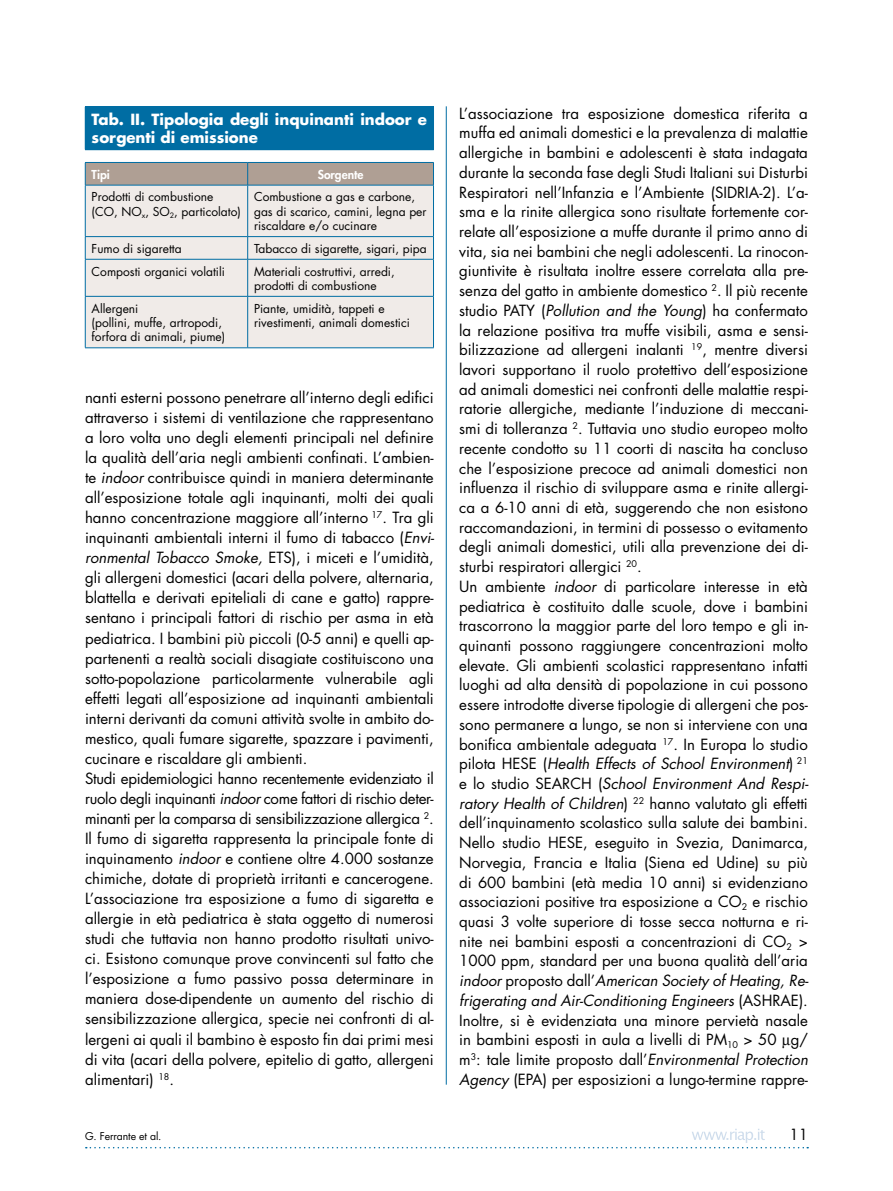
<style>
.page{position:relative;width:893px;height:1191px;background:#fff}
.page>*{position:absolute;margin:0;border:0;box-sizing:border-box;transform-origin:0 0}
.t1{font:15px/19.6px "Futura Std";color:#000}
.t2{font:700 15px/18px "Futura Std";color:#fff}
.t3{font:12px/14.4px "Futura Std";color:#000}
.t4{font:800 12px "Futura Std";color:#fff}
.t5{font:10.5px "Futura Std";letter-spacing:-.01em;color:#000}
.s1{font-style:italic}
</style>
<div class="page">
<svg style="left:86px;top:1128px;width:722px;height:20px"></svg>
<hr style="left:446px;top:106px;width:1px;height:978px;background:#006da3">
<div style="left:85px;top:107px;width:348px;height:43px;background:#006da3"></div>
<div style="left:86px;top:186px;width:347px;height:161px;background:#f0ebe8"></div>
<hr style="left:247px;top:185px;width:1px;height:51px;background:#006da3">
<hr style="left:85px;top:236px;width:163px;height:1px;background:#006da3">
<hr style="left:248px;top:236px;width:186px;height:1px;background:#006da3">
<svg style="left:247px;top:237px;width:1px;height:22px"></svg>
<hr style="left:85px;top:259px;width:163px;height:1px;background:#006da3">
<hr style="left:248px;top:259px;width:186px;height:1px;background:#006da3">
<hr style="left:247px;top:259px;width:1px;height:37px;background:#006da3">
<hr style="left:85px;top:296px;width:163px;height:1px;background:#006da3">
<hr style="left:248px;top:296px;width:186px;height:1px;background:#006da3">
<hr style="left:247px;top:296px;width:1px;height:51px;background:#006da3">
<hr style="left:85px;top:185px;width:1px;height:51px;background:#006da3">
<hr style="left:433px;top:185px;width:1px;height:51px;background:#006da3">
<svg style="left:85px;top:237px;width:1px;height:22px"></svg>
<svg style="left:433px;top:237px;width:1px;height:22px"></svg>
<hr style="left:85px;top:259px;width:1px;height:37px;background:#006da3">
<hr style="left:433px;top:259px;width:1px;height:37px;background:#006da3">
<hr style="left:85px;top:296px;width:1px;height:51px;background:#006da3">
<hr style="left:433px;top:296px;width:1px;height:51px;background:#006da3">
<hr style="left:85px;top:347px;width:163px;height:1px;background:#006da3">
<hr style="left:248px;top:347px;width:186px;height:1px;background:#006da3">
<hr style="left:85px;top:106px;width:163px;height:1px;background:#006da3">
<hr style="left:248px;top:106px;width:186px;height:1px;background:#006da3">
<hr style="left:433px;top:107px;width:1px;height:42px;background:#006da3">
<hr style="left:248px;top:149px;width:186px;height:1px;background:#006da3">
<svg style="left:85px;top:162px;width:349px;height:23px;background:#a39b95"></svg>
<hr style="left:85px;top:185px;width:163px;height:1px;background:#006da3">
<hr style="left:248px;top:185px;width:186px;height:1px;background:#006da3">
<p class="t2" style="left:92px;top:110px;width:337px">Tab. II. Tipologia degli inquinanti indoor e sorgenti di emissione</p>
<p class="t4" style="left:92px;top:167px;width:20px">Tipi</p>
<p class="t4" style="left:318px;top:167px;width:47px">Sorgente</p>
<p class="t3" style="left:92px;top:190px;width:151px">Prodotti di combustione (CO, NO<sub>x</sub>, SO<sub>2</sub>, particolato)</p>
<p class="t3" style="left:254px;top:190px;width:174px">Combustione a gas e carbone, gas di scarico, camini, legna per riscaldare e/o cucinare</p>
<p class="t3" style="left:92px;top:241px;width:92px">Fumo di sigaretta</p>
<p class="t3" style="left:254px;top:241px;width:174px">Tabacco di sigarette, sigari, pipa</p>
<p class="t3" style="left:92px;top:264px;width:135px">Composti organici volatili</p>
<p class="t3" style="left:254px;top:264px;width:142px">Materiali costruttivi, arredi, prodotti di combustione</p>
<p class="t3" style="left:92px;top:301px;width:135px">Allergeni<br>(pollini, muffe, artropodi, forfora di animali, piume)</p>
<p class="t3" style="left:254px;top:301px;width:157px">Piante, umidità, tappeti e rivestimenti, animali domestici</p>
<p class="t1" style="left:85px;top:387px;width:351px;line-height:20.1px">nanti esterni possono penetrare all’interno degli edifici attraverso i sistemi di ventilazione che rappresentano a loro volta uno degli elementi principali nel definire la qualità dell’aria negli ambienti confinati. L’ambien&shy;te <span class="s1">indoor</span> contribuisce quindi in maniera determinante all’esposizione totale agli inquinanti, molti dei quali hanno concentrazione maggiore all’interno <sup>17</sup>. Tra gli inquinanti ambientali interni il fumo di tabacco (<span class="s1">Envi&shy;ronmental Tobacco Smoke,</span> ETS), i miceti e l’umidità, gli allergeni domestici (acari della polvere, alternaria, blattella e derivati epiteliali di cane e gatto) rappre&shy;sentano i principali fattori di rischio per asma in età pediatrica. I bambini più piccoli (0-5 anni) e quelli ap&shy;partenenti a realtà sociali disagiate costituiscono una sotto-popolazione particolarmente vulnerabile agli effetti legati all’esposizione ad inquinanti ambientali interni derivanti da comuni attività svolte in ambito do&shy;mestico, quali fumare sigarette, spazzare i pavimenti, cucinare e riscaldare gli ambienti.<br>Studi epidemiologici hanno recentemente evidenziato il ruolo degli inquinanti <span class="s1">indoor</span> come fattori di rischio deter&shy;minanti per la comparsa di sensibilizzazione allergica <sup>2</sup>.<br>Il fumo di sigaretta rappresenta la principale fonte di inquinamento <span class="s1">indoor</span> e contiene oltre 4.000 sostanze chimiche, dotate di proprietà irritanti e cancerogene.<br>L’associazione tra esposizione a fumo di sigaretta e allergie in età pediatrica è stata oggetto di numerosi studi che tuttavia non hanno prodotto risultati univo&shy;ci. Esistono comunque prove convincenti sul fatto che l’esposizione a fumo passivo possa determinare in maniera dose-dipendente un aumento del rischio di sensibilizzazione allergica, specie nei confronti di al&shy;lergeni ai quali il bambino è esposto fin dai primi mesi di vita (acari della polvere, epitelio di gatto, allergeni alimentari) <sup>18</sup>.</p>
<p class="t1" style="left:459px;top:103px;width:351px">L’associazione tra esposizione domestica riferita a muffa ed animali domestici e la prevalenza di malattie allergiche in bambini e adolescenti è stata indagata durante la seconda fase degli Studi Italiani sui Disturbi Respiratori nell’Infanzia e l’Ambiente (SIDRIA-2). L’a&shy;sma e la rinite allergica sono risultate fortemente cor&shy;relate all’esposizione a muffe durante il primo anno di vita, sia nei bambini che negli adolescenti. La rinocon&shy;giuntivite è risultata inoltre essere correlata alla pre&shy;senza del gatto in ambiente domestico <sup>2</sup>. Il più recente studio PATY (<span class="s1">Pollution and the Young</span>) ha confermato la relazione positiva tra muffe visibili, asma e sensi&shy;bilizzazione ad allergeni inalanti <sup>19</sup>, mentre diversi lavori supportano il ruolo protettivo dell’esposizione ad animali domestici nei confronti delle malattie respi&shy;ratorie allergiche, mediante l’induzione di meccani&shy;smi di tolleranza <sup>2</sup>. Tuttavia uno studio europeo molto recente condotto su 11 coorti di nascita ha concluso che l’esposizione precoce ad animali domestici non influenza il rischio di sviluppare asma e rinite allergi&shy;ca a 6-10 anni di età, suggerendo che non esistono raccomandazioni, in termini di possesso o evitamento degli animali domestici, utili alla prevenzione dei di&shy;sturbi respiratori allergici <sup>20</sup>.<br>Un ambiente <span class="s1">indoor</span> di particolare interesse in età pediatrica è costituito dalle scuole, dove i bambini trascorrono la maggior parte del loro tempo e gli in&shy;quinanti possono raggiungere concentrazioni molto elevate. Gli ambienti scolastici rappresentano infatti luoghi ad alta densità di popolazione in cui possono essere introdotte diverse tipologie di allergeni che pos&shy;sono permanere a lungo, se non si interviene con una bonifica ambientale adeguata <sup>17</sup>. In Europa lo studio pilota HESE (<span class="s1">Health Effects of School Environment</span>) <sup>21 </sup>e lo studio SEARCH (<span class="s1">School Environment And Respi&shy;ratory Health of Children</span>) <sup>22</sup> hanno valutato gli effetti dell’inquinamento scolastico sulla salute dei bambini.<br>Nello studio HESE, eseguito in Svezia, Danimarca, Norvegia, Francia e Italia (Siena ed Udine) su più di 600 bambini (età media 10 anni) si evidenziano associazioni positive tra esposizione a CO<sub>2</sub> e rischio quasi 3 volte superiore di tosse secca notturna e ri&shy;nite nei bambini esposti a concentrazioni di CO<sub>2</sub> &gt; 1000 ppm, standard per una buona qualità dell’aria <span class="s1">indoor</span> proposto dall’<span class="s1">American Society of Heating, Re&shy;frigerating and Air-Conditioning Engineers</span> (ASHRAE).<br>Inoltre, si è evidenziata una minore pervietà nasale in bambini esposti in aula a livelli di PM<sub>10</sub> &gt; 50 g/ m<sup>3</sup>: tale limite proposto dall’<span class="s1">Environmental Protection Agency</span> (EPA) per esposizioni a lungo-termine rappre-</p>
<p class="t5" style="left:85px;top:1129px;width:78px">G. Ferrante et al.</p>
<p class="t1" style="left:789px;top:1124px;width:20px">11</p>
</div>
